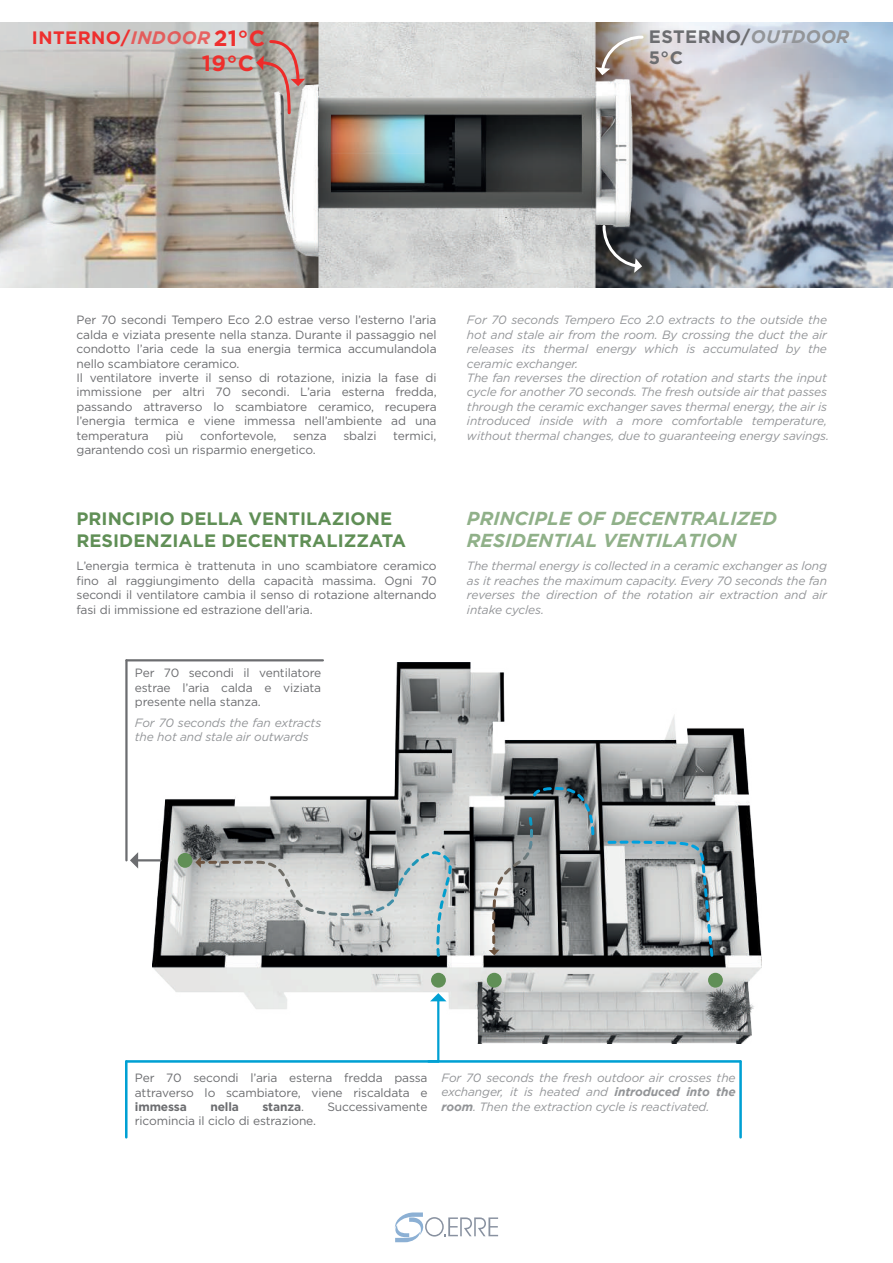
<style>
.page{position:relative;width:893px;height:1263px;background:#fff}
.page>*{position:absolute;margin:0;border:0;box-sizing:border-box;transform-origin:0 0}
.t1{font:700 22.05px "Gotham";color:#ee2f2e}
.t2{font:700 22.05px "Gotham";color:#ee2f2c}
.t3{font:italic 700 18.75px/21.8px "Gotham";color:rgb(96 143 86/.7)}
.t4{font:700 18px/21.6px "Gotham";color:#608f56}
.t5{font:700 18px/21.6px "Gotham";letter-spacing:.025em;color:#6c6d70}
.t6{font:700 18px "Gotham";letter-spacing:.025em;color:#ee2f2e}
.t7{font:12px/14.4px "Gotham";letter-spacing:-.01em;color:#6c6d70}
.t8{font:italic 12px/14.4px "Gotham";letter-spacing:-.01em;color:#939598}
.t9{font:700 12px "Gotham";letter-spacing:-.01em;color:#6c6d70}
.s1{font-style:italic;color:#939598}
.s2{font-style:italic;color:rgb(238 47 46/.7)}
.s3{font-weight:400}
.s4{font-weight:700}
</style>
<div class="page">
<img style="left:817px;top:22px;width:76px;height:266px">
<img style="left:0;top:22px;width:107px;height:266px">
<img style="left:107px;top:22px;width:710px;height:266px">
<svg style="left:596px;top:34px;width:49px;height:41px;background:#ac9c91"></svg>
<svg style="left:601px;top:223px;width:41px;height:50px;background:#4f5154"></svg>
<svg style="left:256px;top:39px;width:49px;height:77px;background:#b79e99"></svg>
<img style="left:153px;top:663px;width:609px;height:381px">
<svg style="left:195px;top:845px;width:268px;height:113px;background:#b5b9b9"></svg>
<svg style="left:602px;top:838px;width:113px;height:120px;background:#9ca3a5"></svg>
<div style="left:431px;top:973px;width:15px;height:14px;background:#608f56;border-radius:50%"></div>
<hr style="left:437px;top:1000px;width:2px;height:61px;background:#00a0d3">
<svg style="left:430px;top:993px;width:16px;height:8px"></svg>
<hr style="left:137px;top:859px;width:24px;height:2px;background:#6c6d70">
<svg style="left:130px;top:852px;width:8px;height:16px"></svg>
<hr style="left:125px;top:660px;width:3px;height:200px;background:#6c6d70">
<hr style="left:126px;top:659px;width:197px;height:2px;background:#6c6d70">
<div style="left:708px;top:973px;width:15px;height:14px;background:#608f56;border-radius:50%"></div>
<div style="left:178px;top:853px;width:14px;height:15px;background:#608f56;border-radius:50%"></div>
<div style="left:487px;top:973px;width:15px;height:14px;background:#608f56;border-radius:50%"></div>
<svg style="left:489px;top:784px;width:107px;height:171px;background:#888c8d"></svg>
<hr style="left:126px;top:1060px;width:312px;height:3px;background:#00a0d3">
<hr style="left:125px;top:1061px;width:3px;height:76px;background:#00a0d3">
<hr style="left:429px;top:1060px;width:311px;height:3px;background:#00a0d3">
<hr style="left:739px;top:1061px;width:3px;height:76px;background:#00a0d3">
<svg style="left:394px;top:1212px;width:104px;height:30px"></svg>
<h1 class="t1" style="left:214px;top:23px;width:53px">21°C</h1>
<h3 class="t5" style="left:649px;top:26px;width:202px">ESTERNO/<span class="s1">OUTDOOR<br></span>5°C</h3>
<h3 class="t6" style="left:32px;top:26px;width:180px">INTERNO/<span class="s2">INDOOR</span></h3>
<h1 class="t2" style="left:202px;top:48px;width:54px">19°C</h1>
<p class="t7" style="left:77px;top:313px;width:362px">Per 70 secondi Tempero Eco 2.0 estrae verso l’esterno l’aria calda e viziata presente nella stanza. Durante il passaggio nel condotto l’aria cede la sua energia termica accumulandola nello scambiatore ceramico.<br>Il ventilatore inverte il senso di rotazione, inizia la fase di immissione per altri 70 secondi. L’aria esterna fredda, passando attraverso lo scambiatore ceramico, recupera l’energia termica e viene immessa nell’ambiente ad una temperatura</p>
<p class="t7" style="left:165px;top:428px;width:20px">più</p>
<p class="t7" style="left:200px;top:428px;width:78px">confortevole,</p>
<p class="t7" style="left:293px;top:428px;width:35px">senza</p>
<p class="t7" style="left:343px;top:428px;width:35px">sbalzi</p>
<p class="t7" style="left:393px;top:428px;width:45px">termici,</p>
<p class="t7" style="left:77px;top:442px;width:241px">garantendo così un risparmio energetico.</p>
<h3 class="t4" style="left:77px;top:508px;width:331px">PRINCIPIO DELLA VENTILAZIONE<br>RESIDENZIALE DECENTRALIZZATA</h3>
<p class="t7" style="left:77px;top:559px;width:362px;text-align:justify">L’energia termica è trattenuta in uno scambiatore ceramico fino al raggiungimento della capacità massima. Ogni 70 secondi il ventilatore cambia il senso di rotazione alternando fasi di immissione ed estrazione dell’aria.</p>
<p class="t7" style="left:135px;top:665px;width:188px;text-align:justify">Per 70 secondi il ventilatore estrae l’aria calda e viziata presente nella stanza.</p>
<p class="t8" style="left:135px;top:715px;width:188px">For 70 seconds the fan extracts the hot and stale air outwards</p>
<p class="t8" style="left:467px;top:313px;width:364px">For 70 seconds Tempero Eco 2.0 extracts to the outside the hot and stale air from the room. By crossing the duct the air releases its thermal energy which is accumulated by the ceramic exchanger.<br>The fan reverses the direction of rotation and starts the input cycle for another 70 seconds. The fresh outside air that passes through the ceramic exchanger saves thermal energy, the air is introduced inside with a more comfortable temperature, without thermal changes, due to guaranteeing energy savings.</p>
<h2 class="t3" style="left:467px;top:507px;width:311px">PRINCIPLE OF DECENTRALIZED<br>RESIDENTIAL VENTILATION</h2>
<p class="t8" style="left:467px;top:559px;width:362px;text-align:justify">The thermal energy is collected in a ceramic exchanger as long as it reaches the maximum capacity. Every 70 seconds the fan reverses the direction of the rotation air extraction and air intake cycles.</p>
<p class="t7" style="left:135px;top:1070px;width:294px">Per 70 secondi l’aria esterna fredda passa attraverso lo scambiatore, viene riscaldata e</p>
<p class="t9" style="left:135px;top:1099px;width:54px">immessa</p>
<p class="t9" style="left:210px;top:1099px;width:30px">nella</p>
<p class="t9" style="left:262px;top:1099px;width:43px">stanza<span class="s3">.</span></p>
<p class="t7" style="left:327px;top:1099px;width:102px">Successivamente</p>
<p class="t7" style="left:135px;top:1114px;width:183px">ricomincia il ciclo di estrazione.</p>
<p class="t8" style="left:441px;top:1071px;width:296px;text-align:justify">For 70 seconds the fresh outdoor air crosses the exchanger, it is heated and <span class="s4">introduced into the room</span>. Then the extraction cycle is reactivated.</p>
</div>
